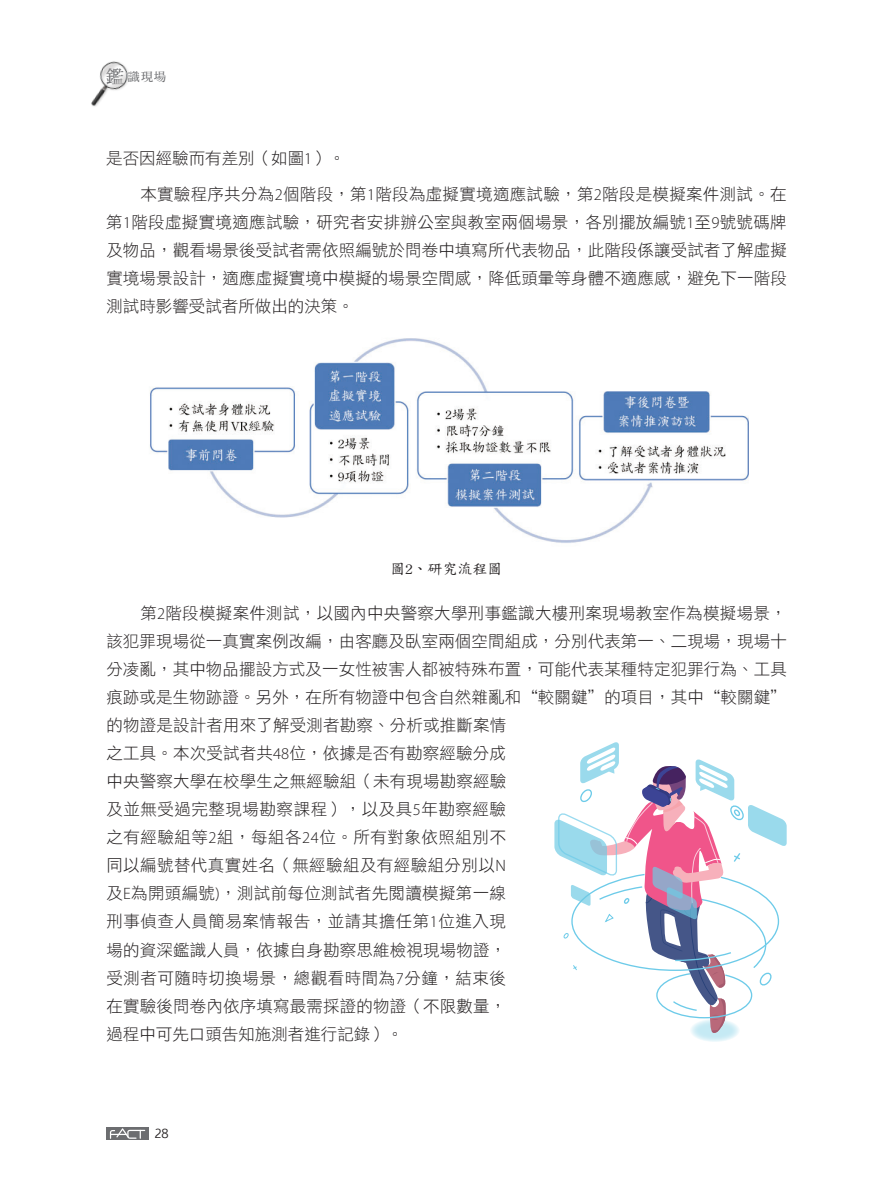
<style>
.page{position:relative;width:893px;height:1191px;background:#fff}
.page>*{position:absolute;margin:0;border:0;box-sizing:border-box;transform-origin:0 0}
.t1{font:16.5px/28px "DF Hei Std W3";letter-spacing:.01em;color:#231f20}
.t2{font:15px "DF Kai Shu SB Estd BF";color:#231f20}
.t3{font:12px "DF Ming Std W7";color:#6c6d70}
.t4{font:12px "Euphemia UCAS";color:#231f20}
.s1{font-size:18px}
.s2{font-family:"Myriad Pro";font-weight:300}
</style>
<div class="page">
<img style="left:150px;top:338px;width:598px;height:205px">
<svg style="left:554px;top:742px;width:233px;height:300px"></svg>
<svg style="left:106px;top:1127px;width:43px;height:13px"></svg>
<svg style="left:110px;top:1128px;width:35px;height:10px"></svg>
<img style="left:91px;top:61px;width:38px;height:46px">
<p class="t3" style="left:106px;top:70px;width:61px"><span class="s1">鑑</span>識現場</p>
<p class="t1" style="left:140px;top:140px;width:648px;line-height:35.8px;text-indent:-34px">是否因經驗而有差別（如圖<span class="s2">1</span>）。<br>本實驗程序共分為<span class="s2">2</span>個階段，第<span class="s2">1</span>階段為虛擬實境適應試驗，第<span class="s2">2</span>階段是模擬案件測試。在</p>
<p class="t1" style="left:106px;top:207px;width:682px;text-align:justify">第<span class="s2">1</span>階段虛擬實境適應試驗，研究者安排辦公室與教室兩個場景，各別擺放編號<span class="s2">1</span>至<span class="s2">9</span>號號碼牌及物品，觀看場景後受試者需依照編號於問卷中填寫所代表物品，此階段係讓受試者了解虛擬實境場景設計，適應虛擬實境中模擬的場景空間感，降低頭暈等身體不適應感，避免下一階段測試時影響受試者所做出的決策。</p>
<p class="t2" style="left:390px;top:561px;width:114px">圖2、研究流程圖</p>
<p class="t1" style="left:106px;top:598px;width:682px;text-indent:34px">第<span class="s2">2</span>階段模擬案件測試，以國內中央警察大學刑事鑑識大樓刑案現場教室作為模擬場景，該犯罪現場從一真實案例改編，由客廳及臥室兩個空間組成，分別代表第一、二現場，現場十分凌亂，其中物品擺設方式及一女性被害人都被特殊布置，可能代表某種特定犯罪行為、工具痕跡或是生物跡證。另外，在所有物證中包含自然雜亂和“較關鍵”的項目，其中“較關鍵”的物證是設計者用來了解受測者勘察、分析或推斷案情<br>之工具。本次受試者共<span class="s2">48</span>位，依據是否有勘察經驗分成<br>中央警察大學在校學生之無經驗組（未有現場勘察經驗<br>及並無受過完整現場勘察課程），以及具<span class="s2">5</span>年勘察經驗<br>之有經驗組等<span class="s2">2</span>組，每組各<span class="s2">24</span>位。所有對象依照組別不<br>同以編號替代真實姓名（無經驗組及有經驗組分別以<span class="s2">N<br></span>及<span class="s2">E</span>為開頭編號<span class="s2">)</span>，測試前每位測試者先閱讀模擬第一線<br>刑事偵查人員簡易案情報告，並請其擔任第<span class="s2">1</span>位進入現<br>場的資深鑑識人員，依據自身勘察思維檢視現場物證，<br>受測者可隨時切換場景，總觀看時間為<span class="s2">7</span>分鐘，結束後<br>在實驗後問卷內依序填寫最需採證的物證（不限數量，<br>過程中可先口頭告知施測者進行記錄）。</p>
<p class="t4" style="left:155px;top:1125px;width:15px">28</p>
</div>
